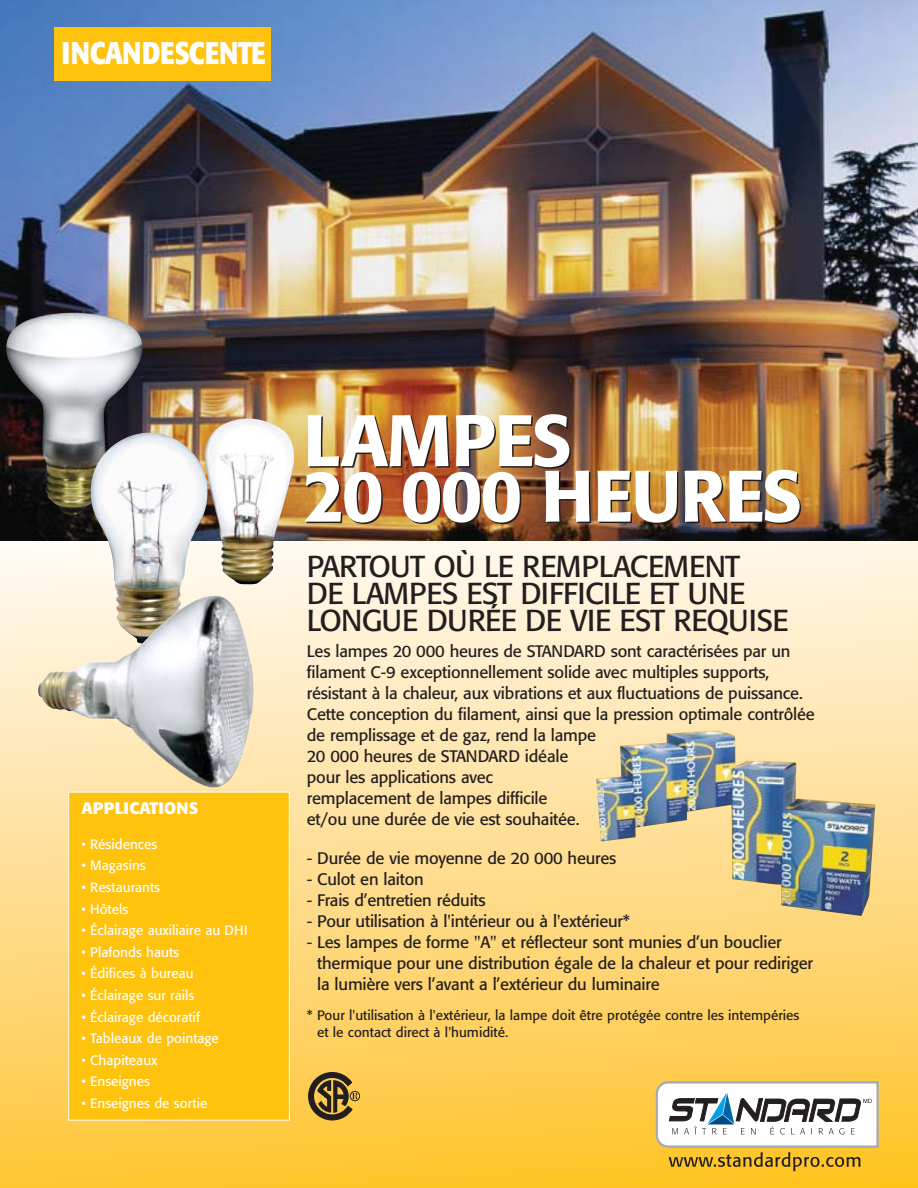
<style>
.page{position:relative;width:918px;height:1188px;background:#fff}
.page>*{position:absolute;margin:0;border:0;box-sizing:border-box;transform-origin:0 0}
.t1{font:500 72px/55.5px "Formata";letter-spacing:-.03em;color:#fff}
.t2{font:700 31.05px "Formata";letter-spacing:-.02em;color:#fff;scale:.85 1}
.t3{font:30px/27px "Formata";letter-spacing:-.025em;color:#231f20}
.t4{font:16.5px/21px "Formata";letter-spacing:-.01em;color:#231f20}
.t5{font:700 16.5px "Formata";letter-spacing:.02em;color:#fff}
.t6{font:13.5px "Formata";color:#fff}
.t7{font:13.5px/16.5px "Formata";color:#231f20}
</style>
<div class="page">
<div style="left:0;top:535px;width:918px;height:653px;background:linear-gradient(to bottom,#fff8f1,#ffc430)"></div>
<img style="left:0;top:0;width:918px;height:540px">
<img style="left:6px;top:313px;width:138px;height:202px">
<div style="left:55px;top:27px;width:216px;height:54px;background:#ffc20d"></div>
<div style="left:69px;top:792px;width:220px;height:328px;background:#ffc20d"></div>
<div style="left:68px;top:792px;width:222px;height:329px;border:1px solid #fff"></div>
<img style="left:596px;top:731px;width:279px;height:185px">
<div style="left:350px;top:1091px;width:10px;height:10px;border:1px solid #231f20;border-radius:50%"></div>
<svg style="left:308px;top:1072px;width:50px;height:48px;background:#8c7235"></svg>
<img style="left:91px;top:433px;width:116px;height:162px">
<img style="left:204px;top:419px;width:90px;height:166px">
<img style="left:38px;top:595px;width:216px;height:193px">
<svg style="left:656px;top:1080px;width:224px;height:91px"></svg>
<h2 class="t2" style="left:62px;top:39px;width:242px">INCANDESCENTE</h2>
<p class="t5" style="left:81px;top:800px;width:119px">APPLICATIONS</p>
<p class="t6" style="left:81px;top:838px;width:78px">• Résidences</p>
<p class="t6" style="left:81px;top:860px;width:66px">• Magasins</p>
<p class="t6" style="left:81px;top:881px;width:80px">• Restaurants</p>
<p class="t6" style="left:81px;top:903px;width:49px">• Hôtels</p>
<p class="t6" style="left:81px;top:924px;width:168px">• Éclairage auxiliaire au DHI</p>
<p class="t6" style="left:81px;top:946px;width:99px">• Plafonds hauts</p>
<p class="t6" style="left:81px;top:968px;width:114px">• Édifices à bureau</p>
<p class="t6" style="left:81px;top:989px;width:115px">• Éclairage sur rails</p>
<p class="t6" style="left:81px;top:1011px;width:120px">• Éclairage décoratif</p>
<p class="t6" style="left:81px;top:1032px;width:139px">• Tableaux de pointage</p>
<p class="t6" style="left:81px;top:1054px;width:78px">• Chapiteaux</p>
<p class="t6" style="left:81px;top:1076px;width:70px">• Enseignes</p>
<p class="t6" style="left:81px;top:1097px;width:128px">• Enseignes de sortie</p>
<h1 class="t1" style="left:303px;top:419px;width:500px">LAMPES<br>20 000 HEURES</h1>
<h3 class="t3" style="left:307px;top:555px;width:483px">PARTOUT OÙ LE REMPLACEMENT<br>DE LAMPES EST DIFFICILE ET UNE<br>LONGUE DURÉE DE VIE EST REQUISE</h3>
<p class="t4" style="left:307px;top:642px;width:510px">Les lampes 20 000 heures de STANDARD sont caractérisées par un filament C-9 exceptionnellement solide avec multiples supports, résistant à la chaleur, aux vibrations et aux fluctuations de puissance.<br>Cette conception du filament, ainsi que la pression optimale contrôlée de remplissage et de gaz, rend la lampe<br>20 000 heures de STANDARD idéale<br>pour les applications avec<br>remplacement de lampes difficile<br>et/ou une durée de vie est souhaitée.</p>
<p class="t4" style="left:307px;top:849px;width:311px">- Durée de vie moyenne de 20 000 heures</p>
<p class="t4" style="left:307px;top:870px;width:118px">- Culot en laiton</p>
<p class="t4" style="left:307px;top:891px;width:180px">- Frais d’entretien réduits</p>
<p class="t4" style="left:307px;top:912px;width:325px">- Pour utilisation à l'intérieur ou à l'extérieur*</p>
<p class="t4" style="left:317px;top:933px;width:497px;text-indent:-10px">- Les lampes de forme "A" et réflecteur sont munies d’un bouclier thermique pour une distribution égale de la chaleur et pour rediriger la lumière vers l’avant a l’extérieur du luminaire</p>
<p class="t7" style="left:317px;top:1008px;width:484px;text-indent:-10px">* Pour l'utilisation à l'extérieur, la lampe doit être protégée contre les intempéries et le contact direct à l'humidité.</p>
</div>
